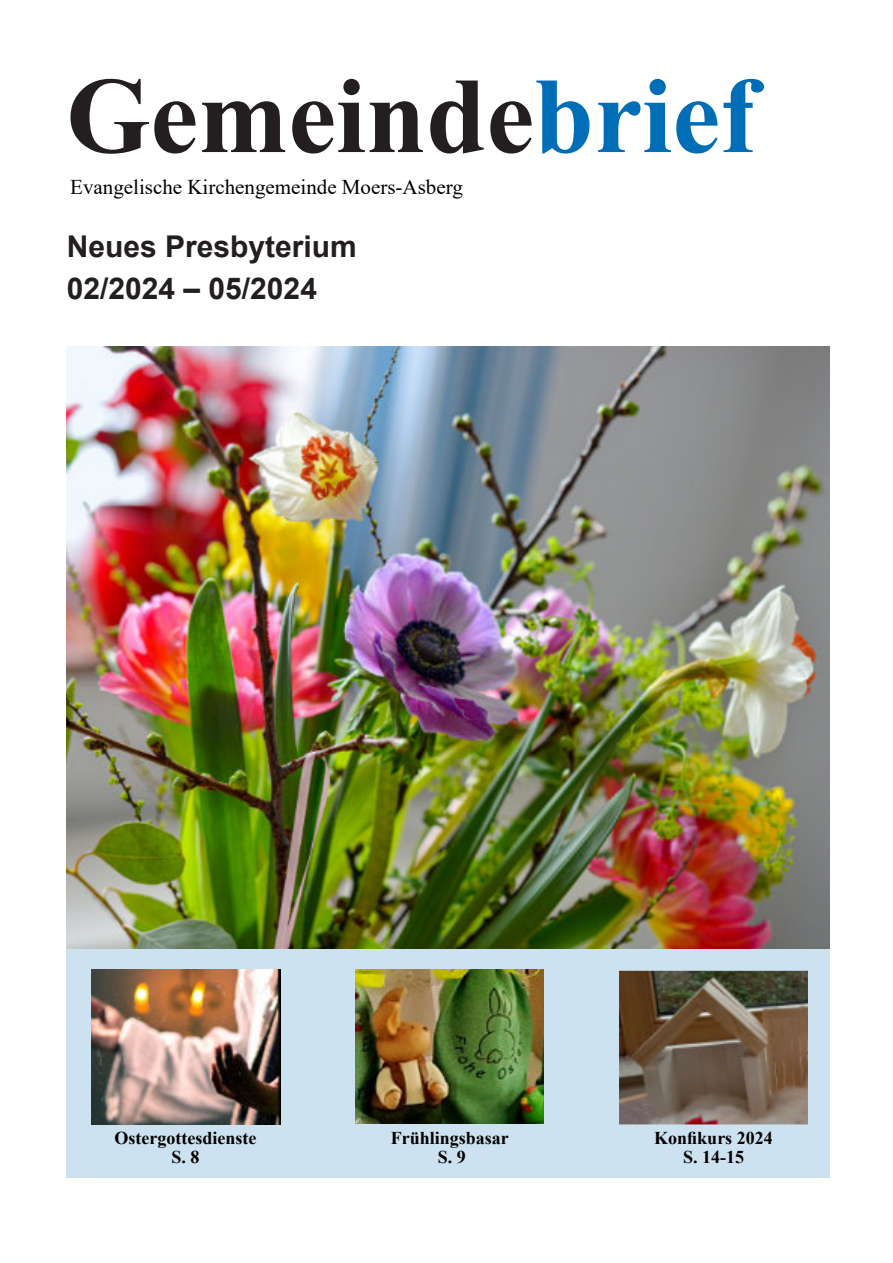
<style>
.page{position:relative;width:893px;height:1263px;background:#fff}
.page>*{position:absolute;margin:0;border:0;box-sizing:border-box;transform-origin:0 0}
.t1{font:700 108px "Times New Roman";color:#231f20}
.t2{font:700 30px/42px "Arial";color:#231f20}
.t3{font:21px "Times New Roman";color:#000}
.t4{font:700 18px/18.8px "Times New Roman";color:#000;text-align:center}
.s1{color:#006db7}
</style>
<div class="page">
<div style="left:66px;top:949px;width:764px;height:229px;background:#cde2f0"></div>
<img style="left:66px;top:347px;width:764px;height:602px">
<img style="left:91px;top:970px;width:189px;height:154px">
<img style="left:355px;top:970px;width:189px;height:153px">
<img style="left:619px;top:971px;width:189px;height:153px">
<h1 class="t1" style="left:66px;top:79px;width:691px">Gemeinde<span class="s1">brief</span></h1>
<p class="t3" style="left:70px;top:179px;width:394px">Evangelische Kirchengemeinde Moers-Asberg</p>
<h2 class="t2" style="left:67px;top:228px;width:292px">Neues Presbyterium<br>02/2024 – 05/2024</h2>
<p class="t4" style="left:115px;top:1131px;width:143px">Ostergottesdienste<br>S. 8</p>
<p class="t4" style="left:654px;top:1131px;width:120px">Konfikurs 2024<br>S. 14-15</p>
<p class="t4" style="left:391px;top:1131px;width:120px">Frühlingsbasar<br>S. 9</p>
</div>
